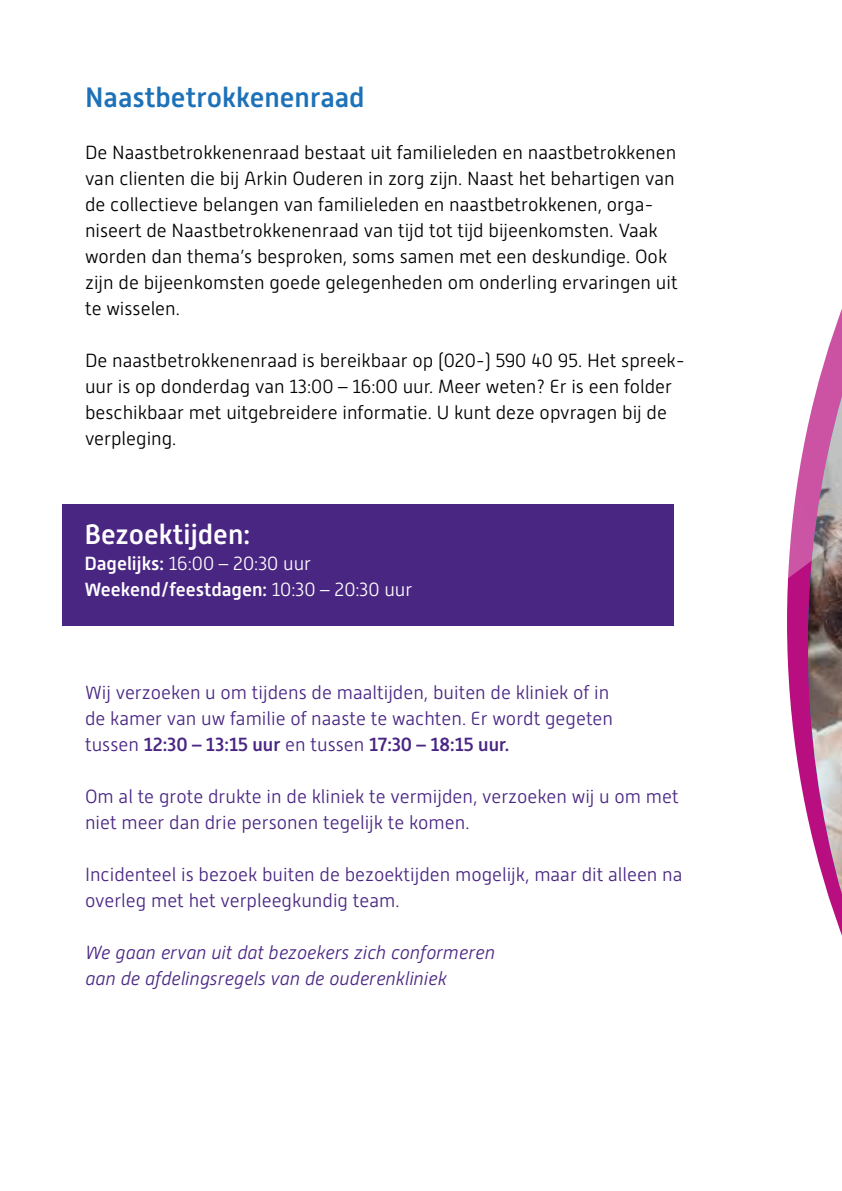
<style>
.page{position:relative;width:842px;height:1191px;background:#fff}
.page>*{position:absolute;margin:0;border:0;box-sizing:border-box;transform-origin:0 0}
.t1{font:500 28px "Alwyn New";color:#1d71b8}
.t2{font:500 28px "Alwyn New";color:#fff}
.t3{font:300 19px/26px "Alwyn New";color:#000}
.t4{font:300 19px/26px "Alwyn New";color:#4a2683}
.t5{font:italic 300 19px/26px "Alwyn New";color:#4a2683}
.t6{font:500 19px/26px "Alwyn New";color:#fff}
.s1{font-weight:300}
.s2{font-weight:500}
</style>
<div class="page">
<div style="left:62px;top:505px;width:612px;height:121px;background:#4a2683"></div>
<svg style="left:787px;top:309px;width:55px;height:627px"></svg>
<h1 class="t1" style="left:85px;top:81px;width:281px">Naastbetrokkenenraad</h1>
<p class="t3" style="left:85px;top:139px;width:594px">De Naastbetrokkenenraad bestaat uit familieleden en naastbetrokkenen van clienten die bij Arkin Ouderen in zorg zijn. Naast het behartigen van de collectieve belangen van familieleden en naastbetrokkenen, orga&shy;niseert de Naastbetrokkenenraad van tijd tot tijd bijeenkomsten. Vaak worden dan thema’s besproken, soms samen met een deskundige. Ook zijn de bijeenkomsten goede gelegenheden om onderling ervaringen uit te wisselen.</p>
<p class="t3" style="left:85px;top:347px;width:602px">De naastbetrokkenenraad is bereikbaar op (020-) 590 40 95. Het spreek&shy;uur is op donderdag van 13:00 – 16:00 uur. Meer weten? Er is een folder beschikbaar met uitgebreidere informatie. U kunt deze opvragen bij de verpleging.</p>
<h1 class="t2" style="left:84px;top:519px;width:167px">Bezoektijden:</h1>
<p class="t6" style="left:84px;top:551px;width:329px">Dagelijks: <span class="s1">16:00 – 20:30 uur<br></span>Weekend/feestdagen: <span class="s1">10:30 – 20:30 uur</span></p>
<p class="t4" style="left:85px;top:679px;width:530px">Wij verzoeken u om tijdens de maaltijden, buiten de kliniek of in de kamer van uw familie of naaste te wachten. Er wordt gegeten tussen <span class="s2">12:30 – 13:15 uur</span> en tussen <span class="s2">17:30 – 18:15 uur.</span></p>
<p class="t4" style="left:85px;top:783px;width:595px">Om al te grote drukte in de kliniek te vermijden, verzoeken wij u om met niet meer dan drie personen tegelijk te komen.</p>
<p class="t4" style="left:85px;top:861px;width:599px">Incidenteel is bezoek buiten de bezoektijden mogelijk, maar dit alleen na overleg met het verpleegkundig team.</p>
<p class="t5" style="left:85px;top:939px;width:411px">We gaan ervan uit dat bezoekers zich conformeren aan de afdelingsregels van de ouderenkliniek</p>
</div>
